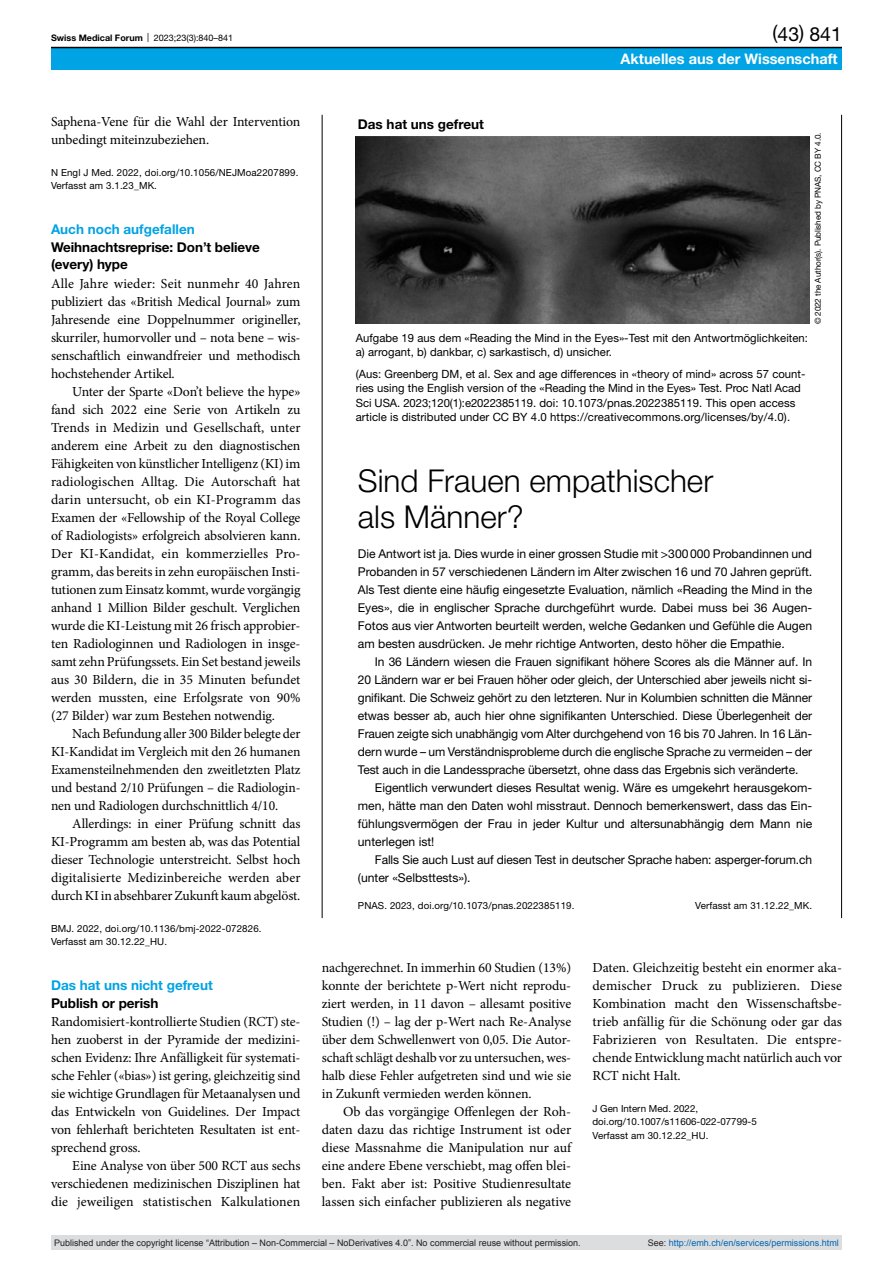
<style>
.page{position:relative;width:893px;height:1263px;background:#fff}
.page>*{position:absolute;margin:0;border:0;box-sizing:border-box;transform-origin:0 0}
.box-head-large{font:300 31.5px/36px "Helvetica Neue LT Pro";color:#000}
.t1{font:19.5px "Helvetica Neue LT Pro";color:#000}
.t2{font:700 14.55px "Helvetica Neue LT Pro";color:#fff}
.paragraph-indent{font:13.8px/18px "Minion Pro";letter-spacing:-.01em;color:#000;text-align:justify}
.paragraph{font:13.8px/18px "Minion Pro";letter-spacing:-.01em;color:#000;text-align:justify}
.head2{font:700 13.5px/17.2px "Helvetica Neue LT Pro";letter-spacing:-.005em;color:#000}
.head1{font:700 13.5px "Helvetica Neue LT Pro";color:#00a3e4}
.pre-heading{font:700 13.5px "Helvetica Neue LT Pro";color:#000}
.box-paragraph-large{font:12.15px/18px "Helvetica Neue LT Pro";color:#000;text-align:justify}
.figure-caption{font:11.4px/14.2px "Helvetica Neue LT Pro";letter-spacing:.005em;color:#000}
.paragraph-small{font:9.75px/13.5px "Helvetica Neue LT Pro";letter-spacing:.01em;color:#000}
.t3{font:9px "Arial";color:#231f20}
.t4{font:9px "Arial";color:#0066b3}
.t5{font:9px "Helvetica Neue LT Pro";color:#000}
.credits{font:8.25px "Helvetica Neue LT Pro";letter-spacing:-.01em;color:#000}
.s1{font-weight:700}
.s2{color:#231f20}
</style>
<div class="page">
<hr style="left:322px;top:115px;width:1px;height:803px;background:#000">
<hr style="left:841px;top:115px;width:1px;height:803px;background:#000">
<img style="left:355px;top:137px;width:455px;height:187px">
<div style="left:51px;top:47px;width:791px;height:23px;background:#00a3e4"></div>
<hr style="left:51px;top:47px;width:791px;height:1px;background:#000">
<div style="left:51px;top:1235px;width:791px;height:15px;background:#dcdddf"></div>
<p class="t5" style="left:51px;top:32px;width:184px"><span class="s1">Swiss Medical Forum</span> | 2023;23(3):840–841</p>
<p class="paragraph-indent" style="left:51px;top:113px;width:251px">Saphena-Vene für die Wahl der Intervention unbedingt miteinzubeziehen.</p>
<p class="paragraph-small" style="left:51px;top:165px;width:249px">N Engl J Med. 2022, doi.org/10.1056/NEJMoa2207899.</p>
<p class="paragraph-small" style="left:51px;top:179px;width:107px">Verfasst am 3.1.23_MK.</p>
<p class="head1" style="left:51px;top:221px;width:145px">Auch noch aufgefallen</p>
<p class="head2" style="left:51px;top:238px;width:210px">Weihnachtsreprise: Don’t believe (every) hype</p>
<p class="paragraph" style="left:51px;top:275px;width:251px">Alle Jahre wieder: Seit nunmehr 40 Jahren publiziert das «British Medical Journal» zum Jahresende eine Doppelnummer origineller, skurriler, humorvoller und – nota bene – wis&shy;senschaftlich einwandfreier und methodisch hochstehender Artikel.</p>
<p class="paragraph-indent" style="left:51px;top:383px;width:251px;text-indent:21px">Unter der Sparte «Don’t believe the hype» fand sich 2022 eine Serie von Artikeln zu Trends in Medizin und Gesellschaft, unter anderem eine Arbeit zu den diagnostischen Fähigkeiten von künstlicher Intelligenz (KI) im radiologischen Alltag. Die Autorschaft hat darin untersucht, ob ein KI-Programm das Examen der «Fellowship of the Royal College of Radiologists» erfolgreich absolvieren kann.<br>Der KI-Kandidat, ein kommerzielles Pro&shy;gramm, das bereits in zehn europäischen Insti&shy;tutionen zum Einsatz kommt, wurde vorgängig anhand 1 Million Bilder geschult. Verglichen wurde die KI-Leistung mit 26 frisch approbier&shy;ten Radiologinnen und Radiologen in insge&shy;samt zehn Prüfungssets. Ein Set bestand jeweils aus 30 Bildern, die in 35 Minuten befundet werden mussten, eine Erfolgsrate von 90% (27 Bilder) war zum Bestehen notwendig.</p>
<p class="paragraph-indent" style="left:51px;top:725px;width:251px;text-indent:21px">Nach Befundung aller 300 Bilder belegte der KI-Kandidat im Vergleich mit den 26 humanen Examensteilnehmenden den zweitletzten Platz und bestand 2/10 Prüfungen – die Radiologin&shy;nen und Radiologen durchschnittlich 4/10.</p>
<p class="paragraph-indent" style="left:51px;top:815px;width:251px;text-indent:21px">Allerdings: in einer Prüfung schnitt das KI-Programm am besten ab, was das Potential dieser Technologie unterstreicht. Selbst hoch digitalisierte Medizinbereiche werden aber durch KI in absehbarer Zukunft kaum abgelöst.</p>
<p class="paragraph-small" style="left:51px;top:921px;width:212px">BMJ. 2022, doi.org/10.1136/bmj-2022-072826.</p>
<p class="paragraph-small" style="left:51px;top:935px;width:118px">Verfasst am 30.12.22_HU.</p>
<p class="head1" style="left:51px;top:977px;width:163px">Das hat uns nicht gefreut</p>
<p class="head2" style="left:51px;top:994px;width:109px">Publish or perish</p>
<p class="paragraph" style="left:51px;top:1013px;width:251px">Randomisiert-kontrollierte Studien (RCT) ste&shy;hen zuoberst in der Pyramide der medizini&shy;schen Evidenz: Ihre Anfälligkeit für systemati&shy;sche Fehler («bias») ist gering, gleichzeitig sind sie wichtige Grundlagen für Metaanalysen und das Entwickeln von Guidelines. Der Impact von fehlerhaft berichteten Resultaten ist ent&shy;sprechend gross.</p>
<p class="paragraph-indent" style="left:51px;top:1157px;width:251px;text-indent:21px">Eine Analyse von über 500 RCT aus sechs verschiedenen medizinischen Disziplinen hat die jeweiligen statistischen Kalkulationen</p>
<h2 class="t1" style="left:772px;top:22px;width:71px">(43) 841</h2>
<p class="pre-heading" style="left:358px;top:115px;width:128px">Das hat uns gefreut</p>
<p class="t2" style="left:621px;top:49px;width:219px">Aktuelles aus der Wissenschaft</p>
<p class="credits" style="left:813px;top:324px;width:193px;rotate:-90deg">© 2022 the Author(s). Published by PNAS, CC BY 4.0.</p>
<p class="figure-caption" style="left:356px;top:331px;width:454px">Aufgabe 19 aus dem «Reading the Mind in the Eyes»-Test mit den Antwortmöglichkeiten: a) arrogant, b) dankbar, c) sarkastisch, d) unsicher.</p>
<p class="figure-caption" style="left:356px;top:367px;width:451px">(Aus: Greenberg DM, et al. Sex and age differences in «theory of mind» across 57 count&shy;ries using the English version of the «Reading the Mind in the Eyes» Test. Proc Natl Acad Sci USA. 2023;120(1):e2022385119. doi: 10.1073/pnas.2022385119. This open access article is distributed under CC BY 4.0 https://creativecommons.org/licenses/by/4.0).</p>
<p class="box-head-large" style="left:358px;top:462px;width:357px">Sind Frauen empathischer als Männer?</p>
<p class="box-paragraph-large" style="left:358px;top:544px;width:456px">Die Antwort ist ja. Dies wurde in einer grossen Studie mit &gt;300 000 Probandinnen und Probanden in 57 verschiedenen Ländern im Alter zwischen 16 und 70 Jahren geprüft.<br>Als Test diente eine häufig eingesetzte Evaluation, nämlich «Reading the Mind in the Eyes», die in englischer Sprache durchgeführt wurde. Dabei muss bei 36 Augen-Fotos aus vier Antworten beurteilt werden, welche Gedanken und Gefühle die Augen am besten ausdrücken. Je mehr richtige Antworten, desto höher die Empathie.</p>
<p class="box-paragraph-large" style="left:358px;top:652px;width:456px;text-indent:17px">In 36 Ländern wiesen die Frauen signifikant höhere Scores als die Männer auf. In 20 Ländern war er bei Frauen höher oder gleich, der Unterschied aber jeweils nicht si&shy;gnifikant. Die Schweiz gehört zu den letzteren. Nur in Kolumbien schnitten die Männer etwas besser ab, auch hier ohne signifikanten Unterschied. Diese Überlegenheit der Frauen zeigte sich unabhängig vom Alter durchgehend von 16 bis 70 Jahren. In 16 Län&shy;dern wurde – um Verständnisprobleme durch die englische Sprache zu vermeiden – der Test auch in die Landessprache übersetzt, ohne dass das Ergebnis sich veränderte.</p>
<p class="box-paragraph-large" style="left:358px;top:778px;width:456px;text-indent:17px">Eigentlich verwundert dieses Resultat wenig. Wäre es umgekehrt herausgekom&shy;men, hätte man den Daten wohl misstraut. Dennoch bemerkenswert, dass das Ein&shy;fühlungsvermögen der Frau in jeder Kultur und altersunabhängig dem Mann nie unterlegen ist!</p>
<p class="box-paragraph-large" style="left:358px;top:850px;width:456px;text-indent:17px">Falls Sie auch Lust auf diesen Test in deutscher Sprache haben: asperger-forum.ch (unter «Selbsttests»).</p>
<p class="paragraph-small" style="left:358px;top:899px;width:218px">PNAS. 2023, doi.org/10.1073/pnas.2022385119.</p>
<p class="paragraph-small" style="left:695px;top:899px;width:119px">Verfasst am 31.12.22_MK.</p>
<p class="paragraph-indent" style="left:322px;top:959px;width:251px">nachgerechnet. In immerhin 60 Studien (13%) konnte der berichtete p-Wert nicht reprodu&shy;ziert werden, in 11 davon – allesamt positive Studien (!) – lag der p-Wert nach Re-Analyse über dem Schwellenwert von 0,05. Die Autor&shy;schaft schlägt deshalb vor zu untersuchen, wes&shy;halb diese Fehler aufgetreten sind und wie sie in Zukunft vermieden werden können.</p>
<p class="paragraph-indent" style="left:322px;top:1103px;width:251px;text-indent:21px">Ob das vorgängige Offenlegen der Roh&shy;daten dazu das richtige Instrument ist oder diese Massnahme die Manipulation nur auf eine andere Ebene verschiebt, mag offen blei&shy;ben. Fakt aber ist: Positive Studienresultate lassen sich einfacher publizieren als negative</p>
<p class="paragraph-indent" style="left:592px;top:959px;width:251px">Daten. Gleichzeitig besteht ein enormer aka&shy;demischer Druck zu publizieren. Diese Kombination macht den Wissenschaftsbe&shy;trieb anfällig für die Schönung oder gar das Fabrizieren von Resultaten. Die entspre&shy;chende Entwicklung macht natürlich auch vor RCT nicht Halt.</p>
<p class="paragraph-small" style="left:592px;top:1101px;width:166px">J Gen Intern Med. 2022, doi.org/10.1007/s11606-022-07799-5</p>
<p class="paragraph-small" style="left:592px;top:1128px;width:118px">Verfasst am 30.12.22_HU.</p>
<p class="t3" style="left:54px;top:1237px;width:528px">Published under the copyright license “Attribution – Non-Commercial – NoDerivatives 4.0”. No commercial reuse without permission.</p>
<p class="t4" style="left:648px;top:1237px;width:193px"><span class="s2">See:</span> http://emh.ch/en/services/permissions.html</p>
</div>
